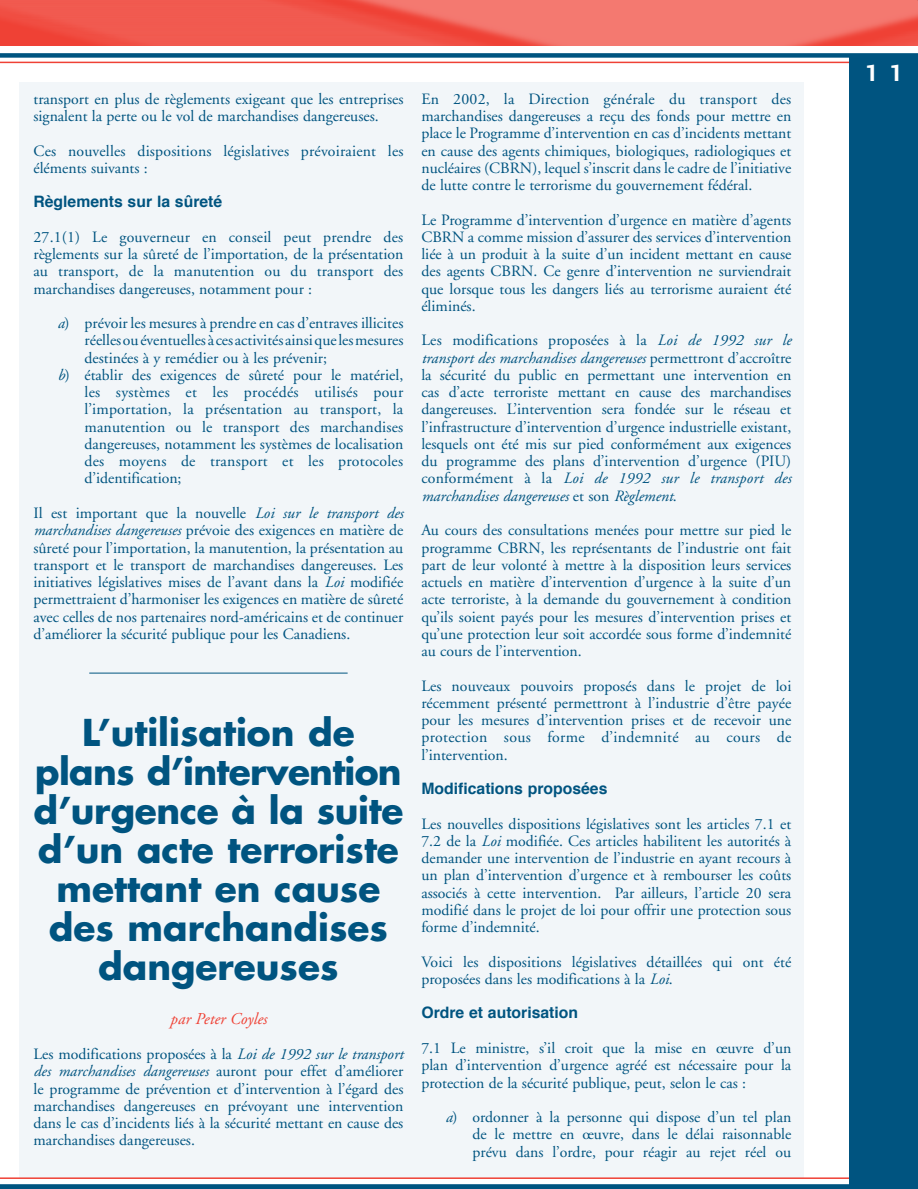
<style>
.page{position:relative;width:918px;height:1189px;background:#fff}
.page>*{position:absolute;margin:0;border:0;box-sizing:border-box;transform-origin:0 0}
.t1{font:700 36px/39px "Futura";color:#005480;text-align:center}
.t2{font:500 31.5px "Bank Gothic BT";color:#fff}
.t3{font:italic 16.5px "Adobe Garamond";color:#ef4135}
.t4{font:15.75px/17.2px "Adobe Garamond";color:#005480;text-align:justify}
.t5{font:700 15.75px "Helvetica";color:#005480}
.t6{font:15.75px "Adobe Garamond";letter-spacing:.02em;color:#005480}
.s1{font-style:italic}
</style>
<div class="page">
<div style="left:19px;top:83px;width:784px;height:1095px;background:#f2f6f9"></div>
<hr style="left:0;top:62px;width:889px;height:1px;background:#ef4135">
<hr style="left:0;top:1177px;width:882px;height:1px;background:#ef4135">
<div style="left:0;top:53px;width:917px;height:5px;background:#005480"></div>
<svg style="left:0;top:1184px;width:849px;height:4px;fill:#005480"></svg>
<img style="left:0;top:0;width:917px;height:45px">
<hr style="left:89px;top:673px;width:258px;height:1px;background:#005480">
<div style="left:849px;top:54px;width:68px;height:1134px;background:#005480"></div>
<p class="t4" style="left:33px;top:91px;width:371px">transport en plus de règlements exigeant que les entreprises signalent la perte ou le vol de marchandises dangereuses.</p>
<p class="t4" style="left:33px;top:142px;width:371px">Ces nouvelles dispositions législatives prévoiraient les éléments suivants :</p>
<p class="t5" style="left:33px;top:191px;width:190px">Règlements sur la sûreté</p>
<p class="t4" style="left:33px;top:229px;width:371px">27.1(1) Le gouverneur en conseil peut prendre des règlements sur la sûreté de l’importation, de la présentation au transport, de la manutention ou du transport des marchandises dangereuses, notamment pour :</p>
<p class="t4" style="left:57px;top:315px;width:347px"><span class="s1">a</span>) prévoir les mesures à prendre en cas d’entraves illicites</p>
<p class="t4" style="left:84px;top:332px;width:320px">réelles ou éventuelles à ces activités ainsi que les mesures</p>
<p class="t4" style="left:84px;top:349px;width:244px">destinées à y remédier ou à les prévenir;</p>
<p class="t4" style="left:57px;top:367px;width:347px"><span class="s1">b</span>) établir des exigences de sûreté pour le matériel,</p>
<p class="t6" style="left:84px;top:384px;width:320px">les systèmes et les procédés utilisés pour</p>
<p class="t4" style="left:84px;top:401px;width:320px">l’importation, la présentation au transport, la</p>
<p class="t4" style="left:84px;top:418px;width:320px">manutention ou le transport des marchandises</p>
<p class="t4" style="left:84px;top:436px;width:320px">dangereuses, notamment les systèmes de localisation</p>
<p class="t4" style="left:84px;top:453px;width:320px">des moyens de transport et les protocoles</p>
<p class="t4" style="left:84px;top:470px;width:99px">d’identification;</p>
<p class="t4" style="left:33px;top:505px;width:371px">Il est important que la nouvelle <span class="s1">Loi sur le transport des marchandises dangereuses</span> prévoie des exigences en matière de sûreté pour l’importation, la manutention, la présentation au transport et le transport de marchandises dangereuses. Les initiatives législatives mises de l’avant dans la <span class="s1">Loi</span> modifiée permettraient d’harmoniser les exigences en matière de sûreté avec celles de nos partenaires nord-américains et de continuer d’améliorer la sécurité publique pour les Canadiens.</p>
<h1 class="t1" style="left:33px;top:712px;width:371px">L’utilisation de plans d’intervention d’urgence à la suite d’un acte terroriste mettant en cause des marchandises dangereuses</h1>
<p class="t3" style="left:170px;top:1010px;width:98px">par Peter Coyles</p>
<p class="t4" style="left:33px;top:1045px;width:371px">Les modifications proposées à la <span class="s1">Loi de 1992 sur le transport des marchandises dangereuses</span> auront pour effet d’améliorer le programme de prévention et d’intervention à l’égard des marchandises dangereuses en prévoyant une intervention dans le cas d’incidents liés à la sécurité mettant en cause des marchandises dangereuses.</p>
<p class="t4" style="left:421px;top:91px;width:371px">En 2002, la Direction générale du transport des marchandises dangereuses a reçu des fonds pour mettre en place le Programme d’intervention en cas d’incidents mettant en cause des agents chimiques, biologiques, radiologiques et nucléaires (CBRN), lequel s’inscrit dans le cadre de l’initiative de lutte contre le terrorisme du gouvernement fédéral.</p>
<p class="t4" style="left:421px;top:211px;width:371px">Le Programme d’intervention d’urgence en matière d’agents CBRN a comme mission d’assurer des services d’intervention liée à un produit à la suite d’un incident mettant en cause des agents CBRN. Ce genre d’intervention ne surviendrait que lorsque tous les dangers liés au terrorisme auraient été éliminés.</p>
<p class="t4" style="left:421px;top:332px;width:371px">Les modifications proposées à la <span class="s1">Loi de 1992 sur le transport des marchandises dangereuses</span> permettront d’accroître la sécurité du public en permettant une intervention en cas d’acte terroriste mettant en cause des marchandises dangereuses. L’intervention sera fondée sur le réseau et l’infrastructure d’intervention d’urgence industrielle existant, lesquels ont été mis sur pied conformément aux exigences du programme des plans d’intervention d’urgence (PIU) conformément à la <span class="s1">Loi de 1992 sur le transport des marchandises dangereuses</span> et son <span class="s1">Règlement</span>.</p>
<p class="t4" style="left:421px;top:522px;width:371px">Au cours des consultations menées pour mettre sur pied le programme CBRN, les représentants de l’industrie ont fait part de leur volonté à mettre à la disposition leurs services actuels en matière d’intervention d’urgence à la suite d’un acte terroriste, à la demande du gouvernement à condition qu’ils soient payés pour les mesures d’intervention prises et qu’une protection leur soit accordée sous forme d’indemnité au cours de l’intervention.</p>
<p class="t4" style="left:421px;top:677px;width:371px">Les nouveaux pouvoirs proposés dans le projet de loi récemment présenté permettront à l’industrie d’être payée pour les mesures d’intervention prises et de recevoir une protection sous forme d’indemnité au cours de l’intervention.</p>
<p class="t5" style="left:421px;top:777px;width:187px">Modifications proposées</p>
<p class="t4" style="left:421px;top:815px;width:371px">Les nouvelles dispositions législatives sont les articles 7.1 et 7.2 de la <span class="s1">Loi</span> modifiée. Ces articles habilitent les autorités à demander une intervention de l’industrie en ayant recours à un plan d’intervention d’urgence et à rembourser les coûts associés à cette intervention. Par ailleurs, l’article 20 sera modifié dans le projet de loi pour offrir une protection sous forme d’indemnité.</p>
<p class="t4" style="left:421px;top:953px;width:371px">Voici les dispositions législatives détaillées qui ont été proposées dans les modifications à la <span class="s1">Loi</span>.</p>
<p class="t5" style="left:421px;top:1002px;width:158px">Ordre et autorisation</p>
<p class="t4" style="left:421px;top:1039px;width:371px">7.1 Le ministre, s’il croit que la mise en œuvre d’un plan d’intervention d’urgence agréé est nécessaire pour la protection de la sécurité publique, peut, selon le cas :</p>
<p class="t4" style="left:472px;top:1108px;width:320px;text-indent:-27px"><span class="s1">a</span>) ordonner à la personne qui dispose d’un tel plan de le mettre en œuvre, dans le délai raisonnable prévu dans l’ordre, pour réagir au rejet réel ou</p>
<h2 class="t2" style="left:859px;top:56px;width:50px">11</h2>
</div>
